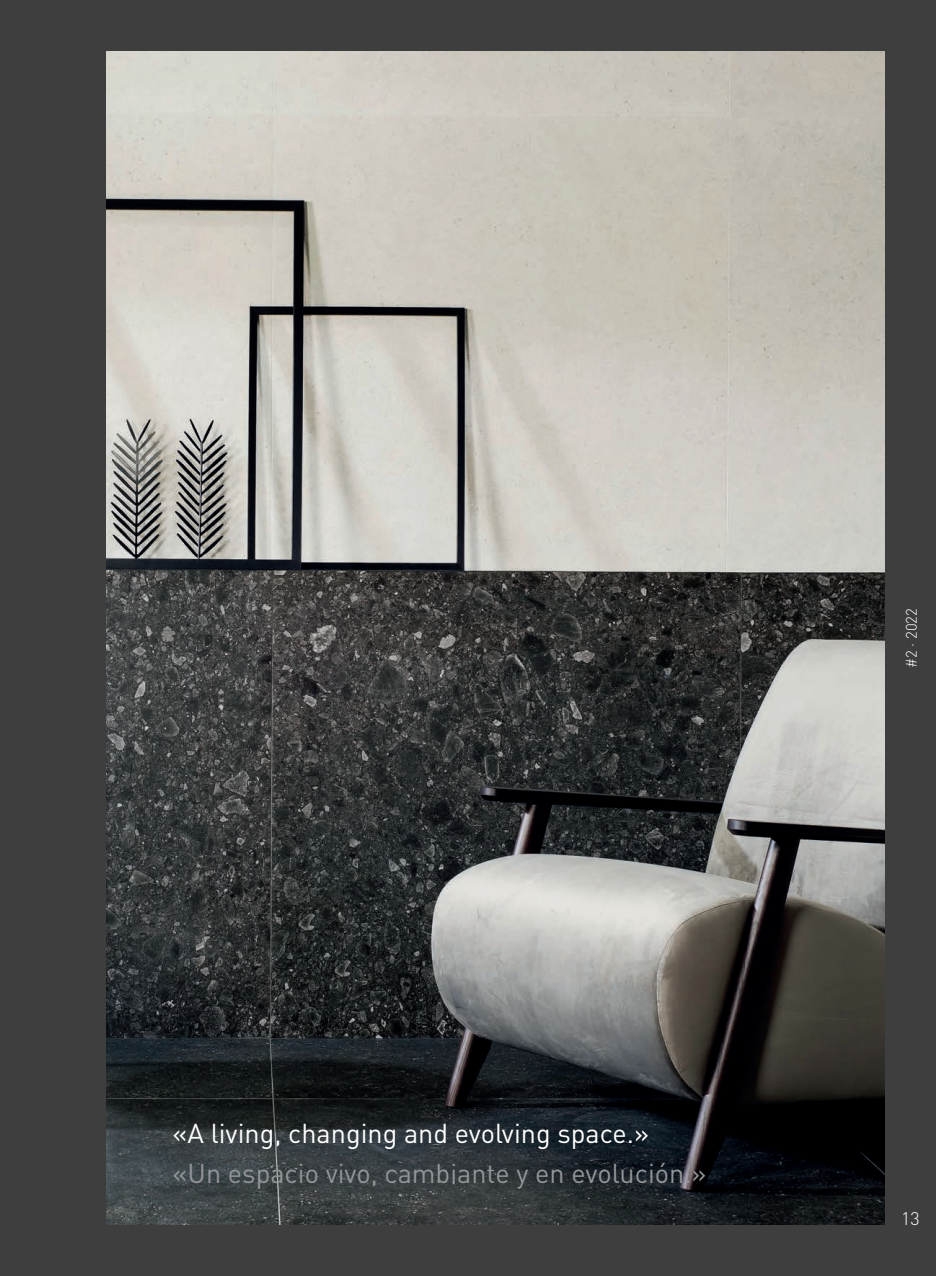
<style>
.page{position:relative;width:936px;height:1276px;background:#fff}
.page>*{position:absolute;margin:0;border:0;box-sizing:border-box;transform-origin:0 0}
.P2_14pt{font:27px "DIN Pro";color:#939598}
.P2_14pt-2{font:27px "DIN Pro";color:#fff}
.t1{font:300 18px "DIN Pro";color:#fff}
.t2{font:300 15px "DIN Pro";color:#fff}
</style>
<div class="page">
<div style="left:0;top:0;width:935px;height:1276px;background:#3e3e3f"></div>
<img style="left:106px;top:51px;width:778px;height:1174px">
<p class="P2_14pt-2" style="left:173px;top:1112px;width:478px">«A living, changing and evolving space.»</p>
<p class="P2_14pt" style="left:173px;top:1152px;width:535px">«Un espacio vivo, cambiante y en evolución.»</p>
<p class="t2" style="left:899px;top:668px;width:61px;rotate:-90deg">#2 · 2022</p>
<p class="t1" style="left:901px;top:1204px;width:20px">13</p>
</div>
